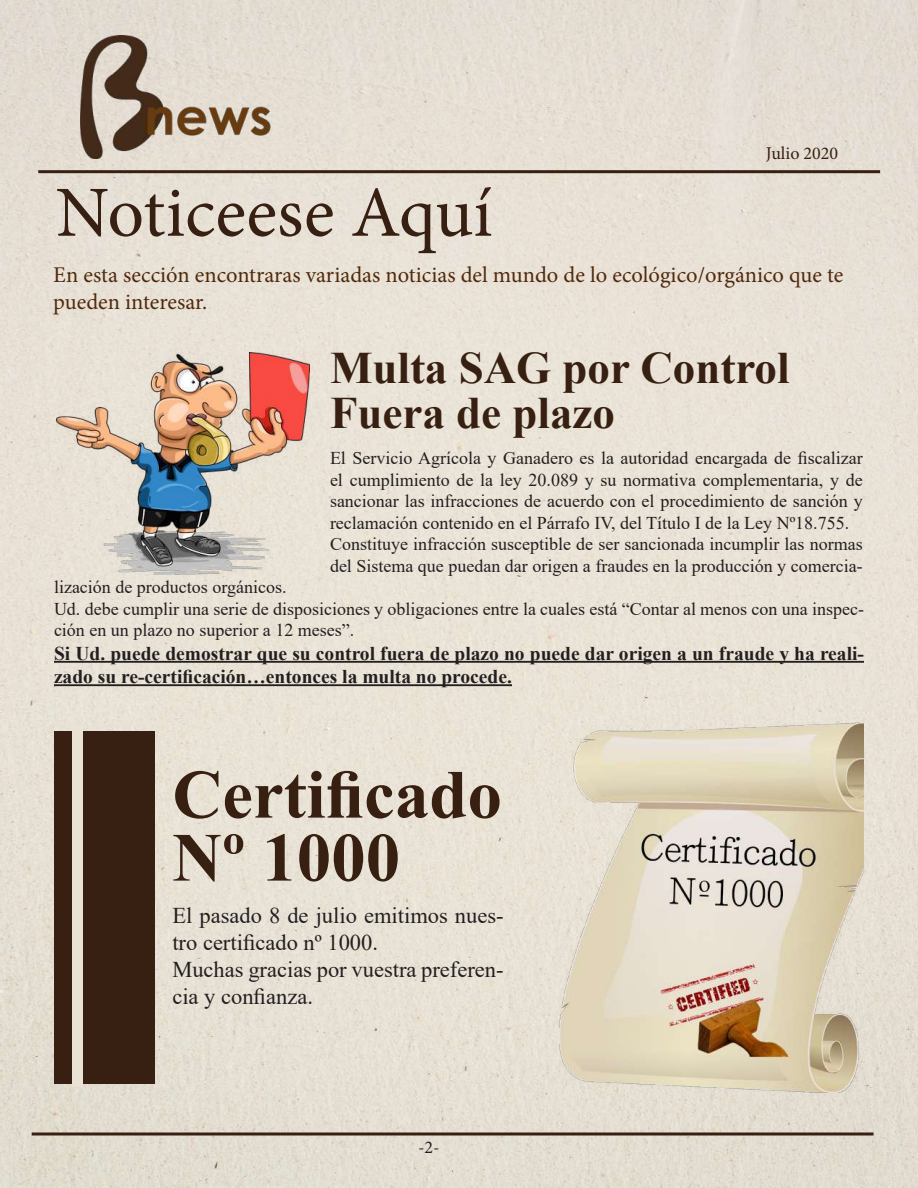
<style>
.page{position:relative;width:918px;height:1188px;background:#e8e1d5}
.page>*{position:absolute;margin:0;border:0;box-sizing:border-box;transform-origin:0 0}
.t1{font:72px "Minion Pro";color:#371f12}
.t2{font:700 69px/63px "Times New Roman";color:#372011}
.t3{font:700 45px/45px "Times New Roman";color:#372011}
.t4{font:22.5px/27px "Times New Roman";color:#231f20}
.t5{font:22.5px/27px "Minion Pro";color:#512a0d}
.t6{font:700 19.5px/23.4px "Times New Roman";color:#231f20}
.t7{font:18px/21.6px "Times New Roman";color:#231f20}
.t8{font:18px "Minion Pro";color:#372011}
.t9{font:18px "Minion Pro";color:#231f20}
</style>
<div class="page">
<img style="left:80px;top:36px;width:192px;height:123px">
<hr style="left:38px;top:170px;width:842px;height:3px;background:#371f12">
<svg style="left:32px;top:1132px;width:842px;height:4px;background:#614e41"></svg>
<img style="left:57px;top:352px;width:252px;height:222px">
<hr style="left:54px;top:661px;width:810px;height:2px;background:#231f20">
<hr style="left:54px;top:684px;width:458px;height:2px;background:#231f20">
<img style="left:559px;top:723px;width:305px;height:370px">
<div style="left:54px;top:731px;width:101px;height:353px;background:#371f12"></div>
<div style="left:73px;top:725px;width:10px;height:361px;background:#eae2d5"></div>
<h1 class="t1" style="left:56px;top:165px;width:438px">Noticeese Aquí</h1>
<p class="t8" style="left:766px;top:141px;width:74px">Julio 2020</p>
<p class="t5" style="left:53px;top:261px;width:792px">En esta sección encontraras variadas noticias del mundo de lo ecológico/orgánico que te pueden interesar.</p>
<h3 class="t3" style="left:330px;top:344px;width:461px">Multa SAG por Control<br>Fuera de plazo</h3>
<p class="t7" style="left:330px;top:447px;width:534px">El Servicio Agrícola y Ganadero es la autoridad encargada de fiscalizar el cumplimiento de la ley 20.089 y su normativa complementaria, y de sancionar las infracciones de acuerdo con el procedimiento de sanción y reclamación contenido en el Párrafo IV, del Título I de la Ley Nº18.755.<br>Constituye infracción susceptible de ser sancionada incumplir las normas del Sistema que puedan dar origen a fraudes en la producción y comercia-</p>
<p class="t7" style="left:54px;top:576px;width:811px">lización de productos orgánicos.<br>Ud. debe cumplir una serie de disposiciones y obligaciones entre la cuales está “Contar al menos con una inspec&shy;ción en un plazo no superior a 12 meses”.</p>
<p class="t6" style="left:54px;top:641px;width:811px">Si Ud. puede demostrar que su control fuera de plazo no puede dar origen a un fraude y ha reali&shy;zado su re-certificación…entonces la multa no procede.</p>
<h2 class="t2" style="left:172px;top:761px;width:331px">Certificado<br>Nº 1000</h2>
<p class="t4" style="left:172px;top:902px;width:333px">El pasado 8 de julio emitimos nues&shy;tro certificado nº 1000.<br>Muchas gracias por vuestra preferen&shy;cia y confianza.</p>
<p class="t9" style="left:418px;top:1135px;width:23px">-2-</p>
</div>
